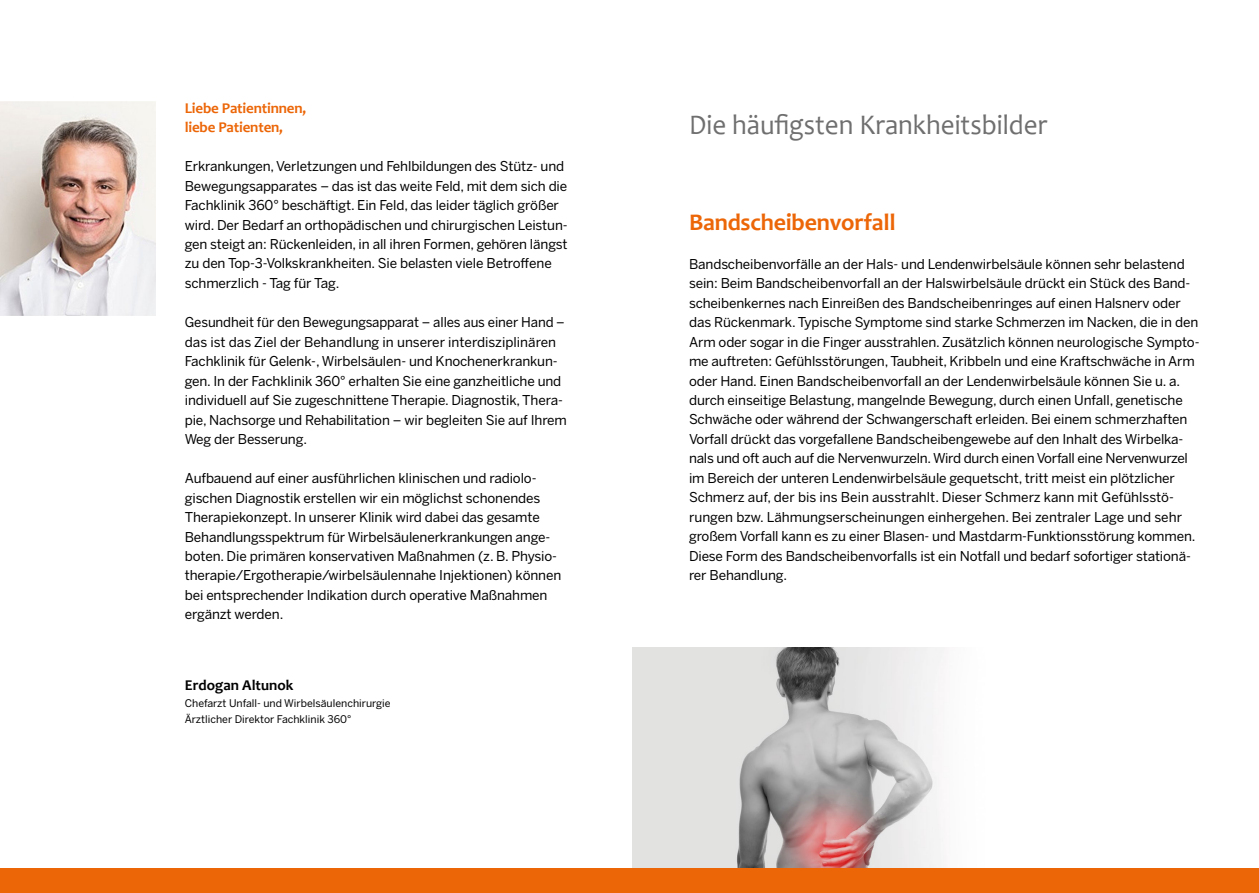
<style>
.page{position:relative;width:1259px;height:893px;background:#fff}
.page>*{position:absolute;margin:0;border:0;box-sizing:border-box;transform-origin:0 0}
.t1{font:28.5px "Candara";color:#706f6f;scale:.95 1}
.t2{font:700 24px "Candara";letter-spacing:-.01em;color:#ec6608}
.t3{font:700 15px/19.5px "Candara";letter-spacing:-.01em;color:#ec6608}
.t4{font:700 15px "Candara";color:#000}
.t5{font:13.5px/19.5px "Benton Sans";letter-spacing:-.01em;color:#000}
.t6{font:10.5px/16.5px "Benton Sans";color:#000}
</style>
<div class="page">
<img style="left:632px;top:647px;width:313px;height:221px">
<div style="left:0;top:868px;width:1259px;height:25px;background:#ec6608"></div>
<img style="left:0;top:102px;width:155px;height:213px">
<p class="t3" style="left:185px;top:98px;width:123px">Liebe Patientinnen, liebe Patienten,</p>
<p class="t5" style="left:185px;top:156px;width:384px">Erkrankungen, Verletzungen und Fehlbildungen des Stütz- und Bewegungsapparates – das ist das weite Feld, mit dem sich die Fachklinik 360° beschäftigt. Ein Feld, das leider täglich größer wird. Der Bedarf an orthopädischen und chirurgischen Leistun&shy;gen steigt an: Rückenleiden, in all ihren Formen, gehören längst zu den Top-3-Volkskrankheiten. Sie belasten viele Betroffene schmerzlich - Tag für Tag.</p>
<p class="t5" style="left:185px;top:312px;width:384px">Gesundheit für den Bewegungsapparat – alles aus einer Hand – das ist das Ziel der Behandlung in unserer interdisziplinären Fachklinik für Gelenk-, Wirbelsäulen- und Knochenerkrankun&shy;gen. In der Fachklinik 360° erhalten Sie eine ganzheitliche und individuell auf Sie zugeschnittene Therapie. Diagnostik, Thera&shy;pie, Nachsorge und Rehabilitation – wir begleiten Sie auf Ihrem Weg der Besserung.</p>
<p class="t5" style="left:185px;top:468px;width:378px">Aufbauend auf einer ausführlichen klinischen und radiolo&shy;gischen Diagnostik erstellen wir ein möglichst schonendes Therapiekonzept. In unserer Klinik wird dabei das gesamte Behandlungsspektrum für Wirbelsäulenerkrankungen ange&shy;boten. Die primären konservativen Maßnahmen (z. B. Physio&shy;therapie/Ergotherapie/wirbelsäulennahe Injektionen) können bei entsprechender Indikation durch operative Maßnahmen ergänzt werden.</p>
<p class="t4" style="left:185px;top:676px;width:110px">Erdogan Altunok</p>
<p class="t6" style="left:185px;top:695px;width:207px">Chefarzt Unfall- und Wirbelsäulenchirurgie<br>Ärztlicher Direktor Fachklinik 360°</p>
<h1 class="t1" style="left:689px;top:107px;width:378px">Die häufigsten Krankheitsbilder</h1>
<h2 class="t2" style="left:689px;top:207px;width:208px">Bandscheibenvorfall</h2>
<p class="t5" style="left:689px;top:254px;width:512px">Bandscheibenvorfälle an der Hals- und Lendenwirbelsäule können sehr belastend sein: Beim Bandscheibenvorfall an der Halswirbelsäule drückt ein Stück des Band&shy;scheibenkernes nach Einreißen des Bandscheibenringes auf einen Halsnerv oder das Rückenmark. Typische Symptome sind starke Schmerzen im Nacken, die in den Arm oder sogar in die Finger ausstrahlen. Zusätzlich können neurologische Sympto&shy;me auftreten: Gefühlsstörungen, Taubheit, Kribbeln und eine Kraftschwäche in Arm oder Hand. Einen Bandscheibenvorfall an der Lendenwirbelsäule können Sie u. a. durch einseitige Belastung, mangelnde Bewegung, durch einen Unfall, genetische Schwäche oder während der Schwangerschaft erleiden. Bei einem schmerzhaften Vorfall drückt das vorgefallene Bandscheibengewebe auf den Inhalt des Wirbelka&shy;nals und oft auch auf die Nervenwurzeln. Wird durch einen Vorfall eine Nervenwurzel im Bereich der unteren Lendenwirbelsäule gequetscht, tritt meist ein plötzlicher Schmerz auf, der bis ins Bein ausstrahlt. Dieser Schmerz kann mit Gefühlsstö&shy;rungen bzw. Lähmungserscheinungen einhergehen. Bei zentraler Lage und sehr großem Vorfall kann es zu einer Blasen- und Mastdarm-Funktionsstörung kommen.<br>Diese Form des Bandscheibenvorfalls ist ein Notfall und bedarf sofortiger stationä&shy;rer Behandlung.</p>
</div>
